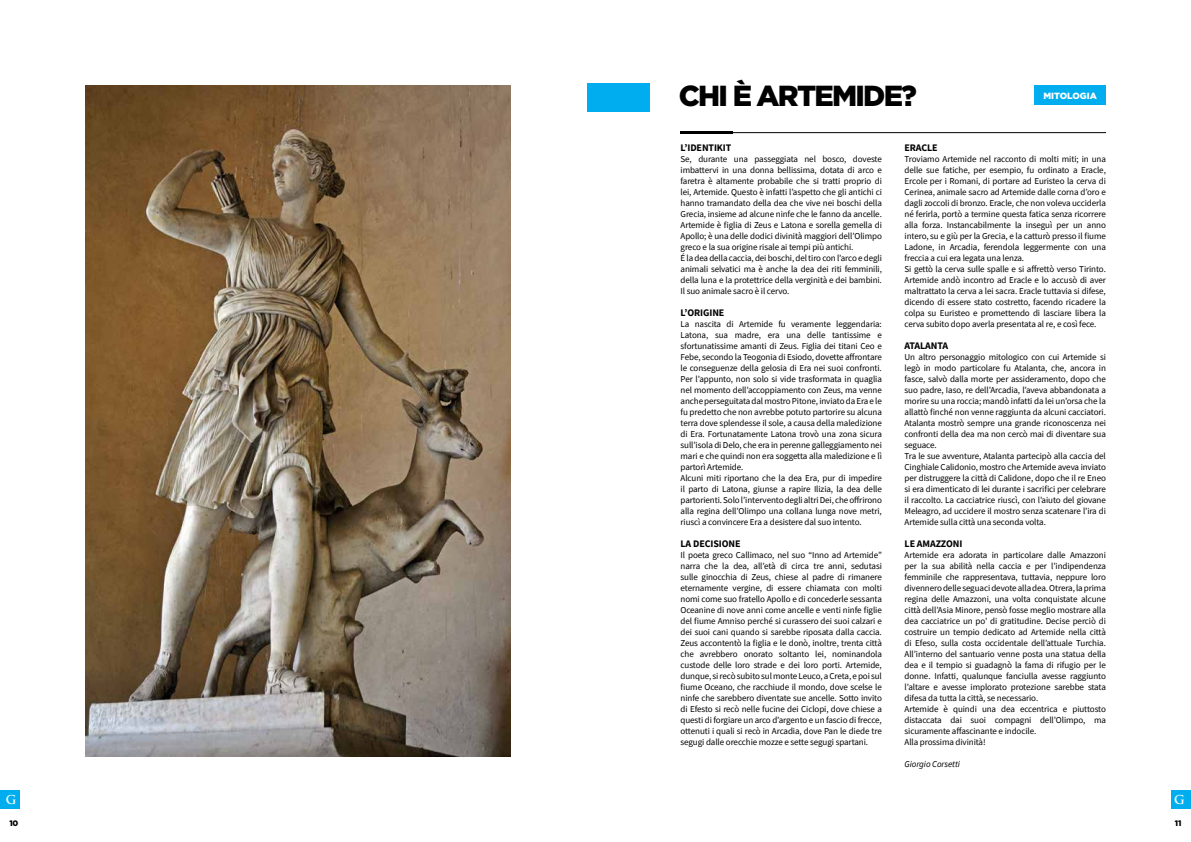
<style>
.page{position:relative;width:1191px;height:842px;background:#fff}
.page>*{position:absolute;margin:0;border:0;box-sizing:border-box;transform-origin:0 0}
.t1{font:900 29px "Gotham";letter-spacing:-.06em;color:#000}
.t2{font:700 12px "Trajan Pro";color:#fff}
.t3{font:700 10px "Source Sans Pro";letter-spacing:-.01em;color:#000}
.t4{font:9px/11px "Source Sans Pro";letter-spacing:-.01em;color:#000}
.t5{font:italic 9px "Source Sans Pro";letter-spacing:-.01em;color:#000}
.t6{font:900 9px "Gotham";color:#fff}
.t7{font:900 8px "Gotham";color:#000}
</style>
<div class="page">
<img style="left:85px;top:85px;width:425px;height:672px">
<div style="left:0;top:790px;width:20px;height:19px;background:#00aeef"></div>
<div style="left:587px;top:83px;width:62px;height:28px;background:#00aeef"></div>
<div style="left:1171px;top:790px;width:20px;height:19px;background:#00aeef"></div>
<hr style="left:680px;top:131px;width:53px;height:3px;background:#000">
<hr style="left:680px;top:132px;width:426px;height:1px;background:#000">
<div style="left:1034px;top:85px;width:71px;height:20px;background:#00aeef"></div>
<h2 class="t2" style="left:6px;top:792px;width:12px">G</h2>
<p class="t7" style="left:9px;top:817px;width:10px">10</p>
<h1 class="t1" style="left:679px;top:76px;width:240px">CHI È ARTEMIDE?</h1>
<p class="t3" style="left:680px;top:141px;width:52px">L’IDENTIKIT</p>
<p class="t4" style="left:680px;top:153px;width:203px">Se, durante una passeggiata nel bosco, doveste imbattervi in una donna bellissima, dotata di arco e faretra è altamente probabile che si tratti proprio di lei, Artemide. Questo è infatti l’aspetto che gli antichi ci hanno tramandato della dea che vive nei boschi della Grecia, insieme ad alcune ninfe che le fanno da ancelle.<br>Artemide è figlia di Zeus e Latona e sorella gemella di Apollo; è una delle dodici divinità maggiori dell’Olimpo greco e la sua origine risale ai tempi più antichi.<br>É la dea della caccia, dei boschi, del tiro con l’arco e degli animali selvatici ma è anche la dea dei riti femminili, della luna e la protettrice della verginità e dei bambini.<br>Il suo animale sacro è il cervo.</p>
<p class="t3" style="left:680px;top:306px;width:45px">L’ORIGINE</p>
<p class="t4" style="left:680px;top:318px;width:203px">La nascita di Artemide fu veramente leggendaria:<br>Latona, sua madre, era una delle tantissime e sfortunatissime amanti di Zeus. Figlia dei titani Ceo e Febe, secondo la Teogonia di Esiodo, dovette affrontare le conseguenze della gelosia di Era nei suoi confronti.<br>Per l’appunto, non solo si vide trasformata in quaglia nel momento dell’accoppiamento con Zeus, ma venne anche perseguitata dal mostro Pitone, inviato da Era e le fu predetto che non avrebbe potuto partorire su alcuna terra dove splendesse il sole, a causa della maledizione di Era. Fortunatamente Latona trovò una zona sicura sull’isola di Delo, che era in perenne galleggiamento nei mari e che quindi non era soggetta alla maledizione e lì partorì Artemide.<br>Alcuni miti riportano che la dea Era, pur di impedire il parto di Latona, giunse a rapire Ilizia, la dea delle partorienti. Solo l’intervento degli altri Dei, che offrirono alla regina dell’Olimpo una collana lunga nove metri, riuscì a convincere Era a desistere dal suo intento.</p>
<p class="t3" style="left:680px;top:537px;width:61px">LA DECISIONE</p>
<p class="t4" style="left:680px;top:549px;width:203px;text-align:justify">Il poeta greco Callimaco, nel suo “Inno ad Artemide” narra che la dea, all’età di circa tre anni, sedutasi sulle ginocchia di Zeus, chiese al padre di rimanere eternamente vergine, di essere chiamata con molti nomi come suo fratello Apollo e di concederle sessanta Oceanine di nove anni come ancelle e venti ninfe figlie del fiume Amniso perché si curassero dei suoi calzari e dei suoi cani quando si sarebbe riposata dalla caccia.<br>Zeus accontentò la figlia e le donò, inoltre, trenta città che avrebbero onorato soltanto lei, nominandola custode delle loro strade e dei loro porti. Artemide, dunque, si recò subito sul monte Leuco, a Creta, e poi sul fiume Oceano, che racchiude il mondo, dove scelse le ninfe che sarebbero diventate sue ancelle. Sotto invito di Efesto si recò nelle fucine dei Ciclopi, dove chiese a questi di forgiare un arco d’argento e un fascio di frecce, ottenuti i quali si recò in Arcadia, dove Pan le diede tre segugi dalle orecchie mozze e sette segugi spartani.</p>
<p class="t6" style="left:1043px;top:89px;width:55px">MITOLOGIA</p>
<p class="t3" style="left:904px;top:141px;width:35px">ERACLE</p>
<p class="t4" style="left:904px;top:153px;width:203px">Troviamo Artemide nel racconto di molti miti; in una delle sue fatiche, per esempio, fu ordinato a Eracle, Ercole per i Romani, di portare ad Euristeo la cerva di Cerinea, animale sacro ad Artemide dalle corna d’oro e dagli zoccoli di bronzo. Eracle, che non voleva ucciderla né ferirla, portò a termine questa fatica senza ricorrere alla forza. Instancabilmente la inseguì per un anno intero, su e giù per la Grecia, e la catturò presso il fiume Ladone, in Arcadia, ferendola leggermente con una freccia a cui era legata una lenza.<br>Si gettò la cerva sulle spalle e si affrettò verso Tirinto.<br>Artemide andò incontro ad Eracle e lo accusò di aver maltrattato la cerva a lei sacra. Eracle tuttavia si difese, dicendo di essere stato costretto, facendo ricadere la colpa su Euristeo e promettendo di lasciare libera la cerva subito dopo averla presentata al re, e così fece.</p>
<p class="t3" style="left:904px;top:339px;width:45px">ATALANTA</p>
<p class="t4" style="left:904px;top:351px;width:203px">Un altro personaggio mitologico con cui Artemide si legò in modo particolare fu Atalanta, che, ancora in fasce, salvò dalla morte per assideramento, dopo che suo padre, Iaso, re dell’Arcadia, l’aveva abbandonata a morire su una roccia; mandò infatti da lei un’orsa che la allattò finché non venne raggiunta da alcuni cacciatori.<br>Atalanta mostrò sempre una grande riconoscenza nei confronti della dea ma non cercò mai di diventare sua seguace.<br>Tra le sue avventure, Atalanta partecipò alla caccia del Cinghiale Calidonio, mostro che Artemide aveva inviato per distruggere la città di Calidone, dopo che il re Eneo si era dimenticato di lei durante i sacrifici per celebrare il raccolto. La cacciatrice riuscì, con l’aiuto del giovane Meleagro, ad uccidere il mostro senza scatenare l’ira di Artemide sulla città una seconda volta.</p>
<p class="t3" style="left:904px;top:537px;width:59px">LE AMAZZONI</p>
<p class="t4" style="left:904px;top:549px;width:203px">Artemide era adorata in particolare dalle Amazzoni per la sua abilità nella caccia e per l’indipendenza femminile che rappresentava, tuttavia, neppure loro divennero delle seguaci devote alla dea. Otrera, la prima regina delle Amazzoni, una volta conquistate alcune città dell’Asia Minore, pensò fosse meglio mostrare alla dea cacciatrice un po’ di gratitudine. Decise perciò di costruire un tempio dedicato ad Artemide nella città di Efeso, sulla costa occidentale dell’attuale Turchia.<br>All’interno del santuario venne posta una statua della dea e il tempio si guadagnò la fama di rifugio per le donne. Infatti, qualunque fanciulla avesse raggiunto l’altare e avesse implorato protezione sarebbe stata difesa da tutta la città, se necessario.<br>Artemide è quindi una dea eccentrica e piuttosto distaccata dai suoi compagni dell’Olimpo, ma sicuramente affascinante e indocile.<br>Alla prossima divinità!</p>
<p class="t5" style="left:904px;top:758px;width:57px">Giorgio Corsetti</p>
<h2 class="t2" style="left:1174px;top:792px;width:12px">G</h2>
<p class="t7" style="left:1174px;top:817px;width:8px">11</p>
</div>
